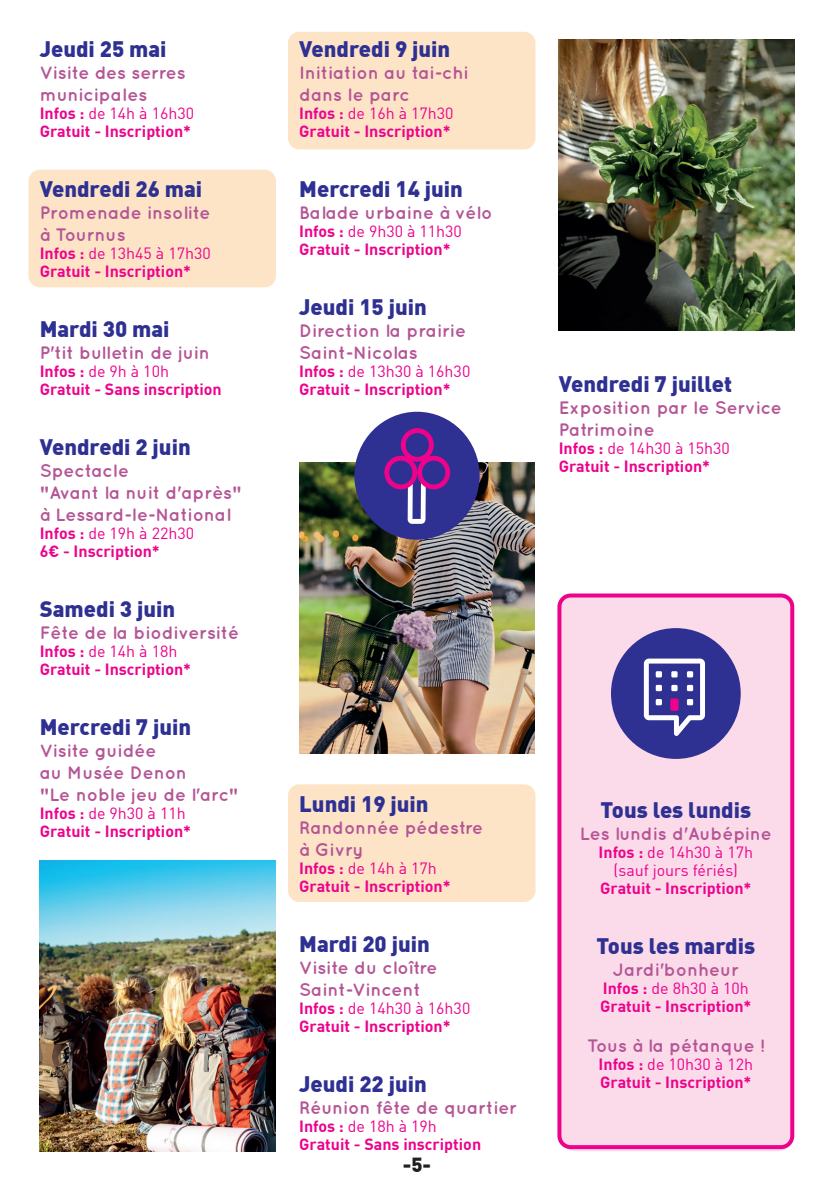
<style>
.page{position:relative;width:834px;height:1191px;background:#fff}
.page>*{position:absolute;margin:0;border:0;box-sizing:border-box;transform-origin:0 0}
.t1{font:900 22px "DIN Offc";color:#2e3092}
.t2{font:900 20px "DIN Offc";color:#231f20}
.t3{font:700 18px/22px "Quicksand";color:#b55595}
.t4{font:700 16px/18px "DIN Offc";color:#ed028c}
.t5{font:16px/18px "DIN Offc";color:#ed028c;text-align:center}
.s1{font-weight:400}
.s2{font-family:"Source Sans Pro"}
.s3{font-weight:700}
</style>
<div class="page">
<div style="left:288px;top:784px;width:247px;height:118px;background:#fde4c7;border-radius:11px"></div>
<div style="left:288px;top:32px;width:247px;height:117px;background:#fde4c7;border-radius:11px"></div>
<div style="left:28px;top:170px;width:248px;height:117px;background:#fde4c7;border-radius:11px"></div>
<img style="left:299px;top:462px;width:235px;height:291px">
<img style="left:40px;top:860px;width:235px;height:291px">
<img style="left:558px;top:40px;width:236px;height:290px">
<div style="left:558px;top:595px;width:236px;height:556px;background:#fbdbea;border-radius:17px"></div>
<div style="left:557px;top:593px;width:237px;height:556px;border:4px solid #ed028c;border-radius:11px"></div>
<div style="left:611px;top:628px;width:129px;height:131px;background:#2e3092;border-radius:50%"></div>
<svg style="left:643px;top:658px;width:62px;height:78px"></svg>
<div style="left:686px;top:699px;width:7px;height:6px;background:#fff"></div>
<div style="left:670px;top:698px;width:8px;height:13px;background:#ed028c;border-radius:2px"></div>
<div style="left:354px;top:412px;width:125px;height:128px;background:#2e3092;border-radius:50%"></div>
<svg style="left:384px;top:428px;width:66px;height:96px"></svg>
<h1 class="t1" style="left:40px;top:34px;width:128px">Jeudi 25 mai</h1>
<p class="t3" style="left:40px;top:61px;width:147px">Visite des serres municipales</p>
<p class="t4" style="left:40px;top:103px;width:156px">Infos : <span class="s1">de 14h à 16h30<br></span>Gratuit - Inscription*</p>
<h1 class="t1" style="left:40px;top:174px;width:164px">Vendredi 26 mai</h1>
<p class="t3" style="left:40px;top:201px;width:172px">Promenade insolite à Tournus</p>
<p class="t4" style="left:40px;top:243px;width:172px">Infos : <span class="s1">de 13h45 à 17h30<br></span>Gratuit - Inscription*</p>
<h1 class="t1" style="left:40px;top:314px;width:131px">Mardi 30 mai</h1>
<p class="t3" style="left:40px;top:341px;width:172px">P'tit bulletin de juin</p>
<p class="t4" style="left:40px;top:361px;width:183px">Infos : <span class="s1">de 9h à 10h<br></span>Gratuit - Sans inscription</p>
<h1 class="t1" style="left:40px;top:432px;width:152px">Vendredi 2 juin</h1>
<p class="t3" style="left:40px;top:459px;width:203px">Spectacle<br><span class="s2">"</span>Avant la nuit d'après<span class="s2">" </span>à Lessard-le-National</p>
<p class="t4" style="left:40px;top:523px;width:156px">Infos : <span class="s1">de 19h à 22h30<br></span>6€ - Inscription*</p>
<h1 class="t1" style="left:40px;top:594px;width:137px">Samedi 3 juin</h1>
<p class="t3" style="left:40px;top:621px;width:201px">Fête de la biodiversité</p>
<p class="t4" style="left:40px;top:641px;width:153px">Infos : <span class="s1">de 14h à 18h<br></span>Gratuit - Inscription*</p>
<h1 class="t1" style="left:40px;top:712px;width:153px">Mercredi 7 juin</h1>
<p class="t3" style="left:40px;top:739px;width:200px">Visite guidée<br>au Musée Denon<br><span class="s2">"</span>Le noble jeu de l'arc<span class="s2">"</span></p>
<p class="t4" style="left:40px;top:803px;width:153px">Infos : <span class="s1">de 9h30 à 11h<br></span>Gratuit - Inscription*</p>
<h1 class="t1" style="left:299px;top:34px;width:152px">Vendredi 9 juin</h1>
<p class="t3" style="left:299px;top:61px;width:171px">Initiation au tai-chi dans le parc</p>
<p class="t4" style="left:299px;top:103px;width:156px">Infos : <span class="s1">de 16h à 17h30<br></span>Gratuit - Inscription*</p>
<h1 class="t1" style="left:299px;top:174px;width:165px">Mercredi 14 juin</h1>
<p class="t3" style="left:299px;top:201px;width:194px">Balade urbaine à vélo</p>
<p class="t4" style="left:299px;top:221px;width:164px">Infos : <span class="s1">de 9h30 à 11h30<br></span>Gratuit - Inscription*</p>
<h1 class="t1" style="left:299px;top:292px;width:129px">Jeudi 15 juin</h1>
<p class="t3" style="left:299px;top:319px;width:168px">Direction la prairie<br>Saint-Nicolas</p>
<p class="t4" style="left:299px;top:361px;width:172px">Infos : <span class="s1">de 13h30 à 16h30<br></span>Gratuit - Inscription*</p>
<h1 class="t1" style="left:558px;top:370px;width:175px">Vendredi 7 juillet</h1>
<p class="t3" style="left:558px;top:396px;width:224px">Exposition par le Service<br>Patrimoine</p>
<p class="t4" style="left:558px;top:439px;width:172px">Infos : <span class="s1">de 14h30 à 15h30<br></span>Gratuit - Inscription*</p>
<h1 class="t1" style="left:299px;top:789px;width:131px">Lundi 19 juin</h1>
<p class="t3" style="left:299px;top:816px;width:185px">Randonnée pédestre à Givry</p>
<p class="t4" style="left:299px;top:858px;width:153px">Infos : <span class="s1">de 14h à 17h<br></span>Gratuit - Inscription*</p>
<h1 class="t1" style="left:299px;top:929px;width:132px">Mardi 20 juin</h1>
<p class="t3" style="left:299px;top:956px;width:140px">Visite du cloître<br>Saint-Vincent</p>
<p class="t4" style="left:299px;top:998px;width:172px">Infos : <span class="s1">de 14h30 à 16h30<br></span>Gratuit - Inscription*</p>
<h1 class="t1" style="left:299px;top:1069px;width:129px">Jeudi 22 juin</h1>
<p class="t3" style="left:299px;top:1096px;width:219px">Réunion fête de quartier</p>
<p class="t4" style="left:299px;top:1116px;width:183px">Infos : <span class="s1">de 18h à 19h<br></span>Gratuit - Sans inscription</p>
<p class="t2" style="left:403px;top:1151px;width:30px">-5-</p>
<h1 class="t1" style="left:600px;top:795px;width:152px">Tous les lundis</h1>
<p class="t3" style="left:579px;top:822px;width:193px">Les lundis d'Aubépine</p>
<p class="t5" style="left:598px;top:843px;width:156px"><span class="s3">Infos :</span> de 14h30 à 17h (sauf jours fériés)</p>
<p class="t4" style="left:600px;top:878px;width:153px">Gratuit - Inscription*</p>
<h1 class="t1" style="left:596px;top:931px;width:160px">Tous les mardis</h1>
<p class="t3" style="left:612px;top:958px;width:128px">Jardi'bonheur</p>
<p class="t4" style="left:600px;top:978px;width:153px">Infos : <span class="s1">de 8h30 à 10h<br></span>Gratuit - Inscription*</p>
<p class="t3" style="left:587px;top:1034px;width:179px">Tous à la pétanque !</p>
<p class="t4" style="left:598px;top:1054px;width:156px">Infos : <span class="s1">de 10h30 à 12h<br></span>Gratuit - Inscription*</p>
</div>
